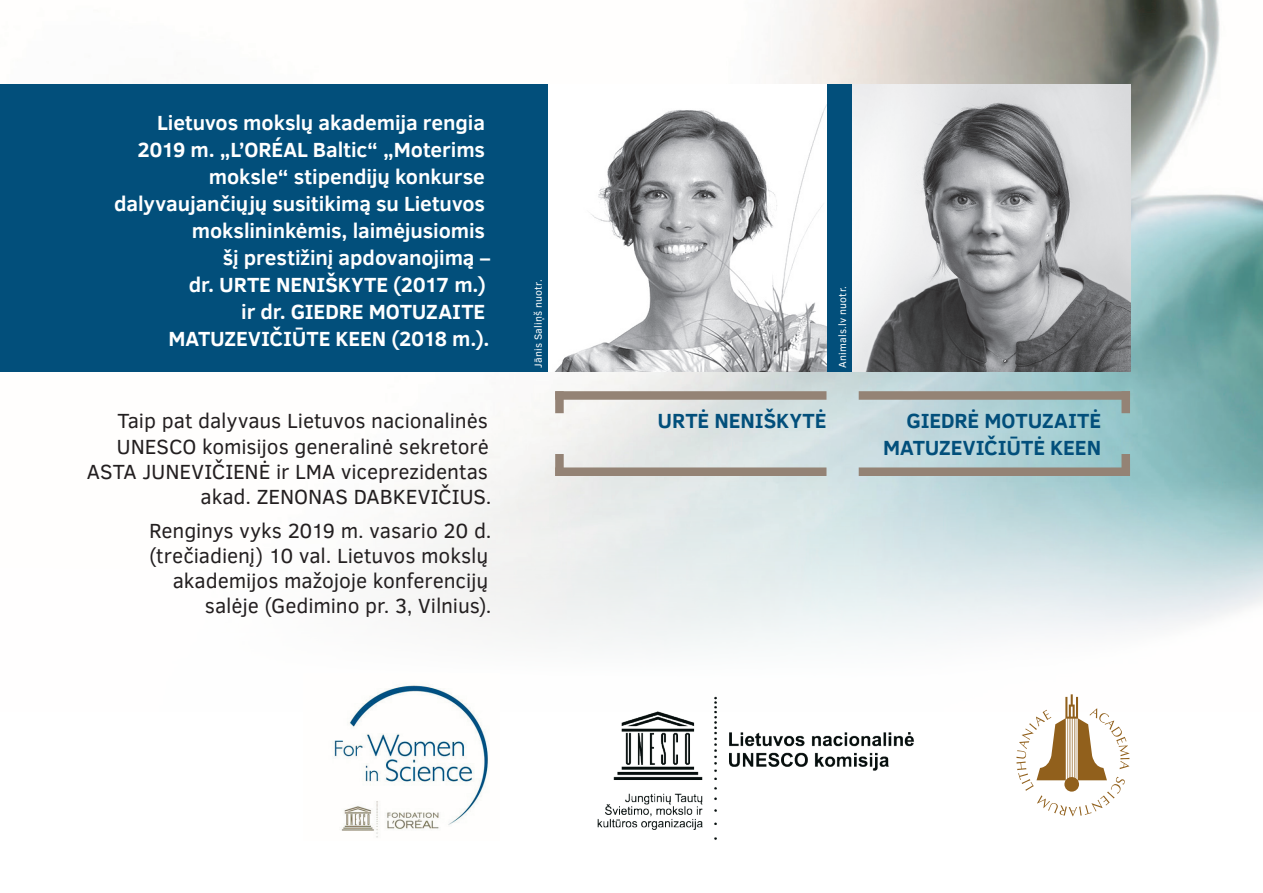
<style>
.page{position:relative;width:1263px;height:893px;background:#fff}
.page>*{position:absolute;margin:0;border:0;box-sizing:border-box;transform-origin:0 0}
.t1{font:21px/25.2px "Clear Sans";letter-spacing:-.005em;color:#231f20;text-align:right}
.t2{font:700 21px/27px "Clear Sans";letter-spacing:-.005em;color:#fff;text-align:right}
.t3{font:700 21px/27px "Clear Sans";letter-spacing:-.005em;color:#024f7b;text-align:right}
.t4{font:10.5px "Clear Sans";letter-spacing:.02em;color:#fff}
</style>
<div class="page">
<img style="left:419px;top:0;width:844px;height:647px">
<div style="left:0;top:84px;width:852px;height:288px;background:#024f7b"></div>
<img style="left:852px;top:84px;width:278px;height:288px">
<img style="left:549px;top:84px;width:277px;height:288px">
<img style="left:334px;top:685px;width:155px;height:153px">
<img style="left:597px;top:696px;width:317px;height:144px">
<div style="left:555px;top:391px;width:271px;height:9px;background:#948375"></div>
<div style="left:555px;top:391px;width:9px;height:22px;background:#948375"></div>
<div style="left:859px;top:391px;width:271px;height:9px;background:#948375"></div>
<div style="left:1121px;top:391px;width:9px;height:22px;background:#948375"></div>
<div style="left:555px;top:467px;width:271px;height:9px;background:#948375"></div>
<div style="left:555px;top:454px;width:9px;height:22px;background:#948375"></div>
<div style="left:859px;top:467px;width:271px;height:9px;background:#948375"></div>
<div style="left:1121px;top:454px;width:9px;height:22px;background:#948375"></div>
<svg style="left:1016px;top:694px;width:113px;height:122px"></svg>
<p class="t2" style="left:114px;top:108px;width:378px">Lietuvos mokslų akademija rengia<br>2019 m. „L’ORÉAL Baltic“ „Moterims moksle“ stipendijų konkurse dalyvaujančiųjų susitikimą su Lietuvos mokslininkėmis, laimėjusiomis<br>šį prestižinį apdovanojimą –<br>dr. URTE NENIŠKYTE (2017 m.)<br>ir dr. GIEDRE MOTUZAITE<br>MATUZEVIČIŪTE KEEN (2018 m.).</p>
<p class="t1" style="left:87px;top:408px;width:406px">Taip pat dalyvaus Lietuvos nacionalinės UNESCO komisijos generalinė sekretorė ASTA JUNEVIČIENĖ ir LMA viceprezidentas akad. ZENONAS DABKEVIČIUS.</p>
<p class="t1" style="left:149px;top:518px;width:344px">Renginys vyks 2019 m. vasario 20 d. (trečiadienį) 10 val. Lietuvos mokslų akademijos mažojoje konferencijų salėje (Gedimino pr. 3, Vilnius).</p>
<p class="t4" style="left:531px;top:368px;width:90px;rotate:-90deg">Jānis Saliņš nuotr.</p>
<p class="t4" style="left:835px;top:368px;width:83px;rotate:-90deg">Animals.lv nuotr.</p>
<p class="t3" style="left:658px;top:407px;width:170px">URTĖ NENIŠKYTĖ</p>
<p class="t3" style="left:883px;top:407px;width:219px">GIEDRĖ MOTUZAITĖ<br>MATUZEVIČIŪTĖ KEEN</p>
</div>
